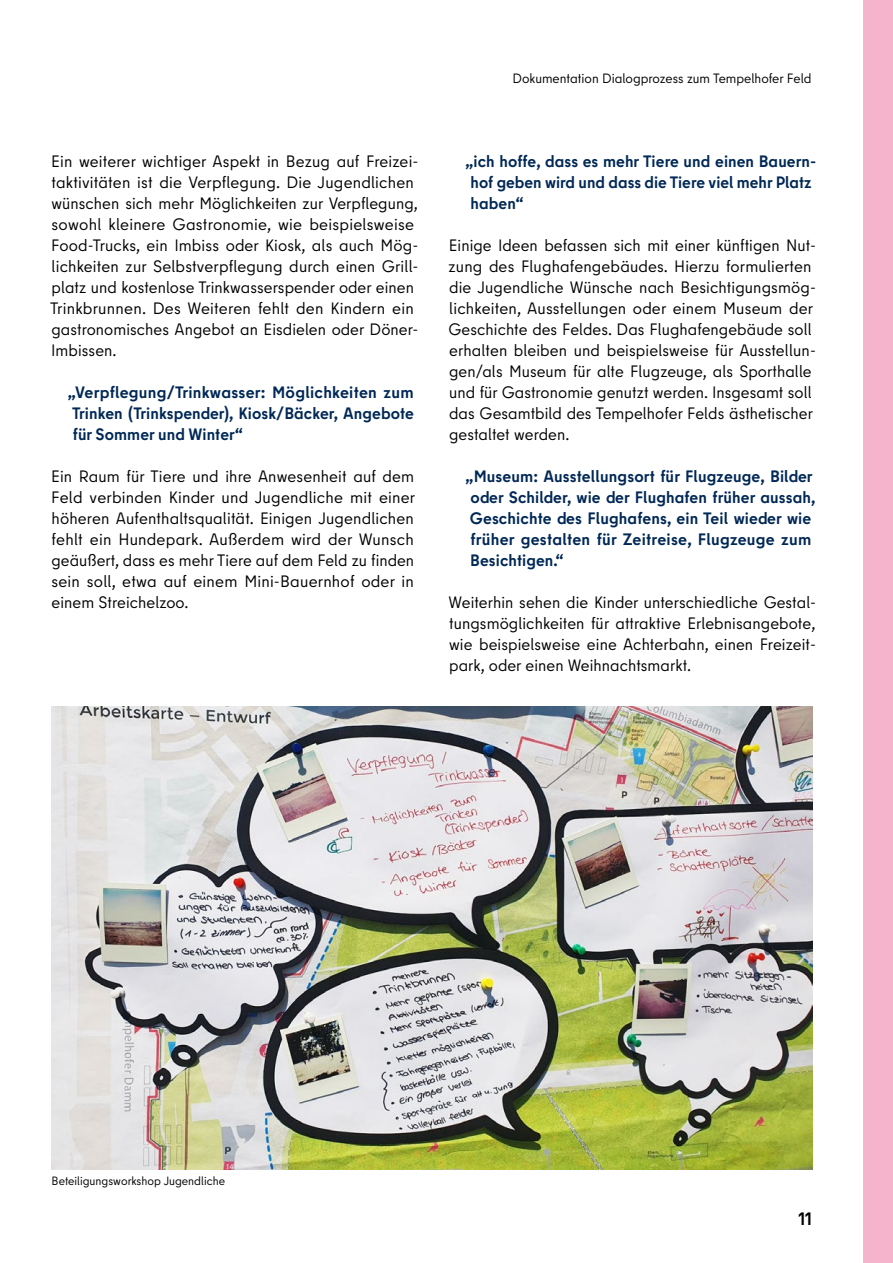
<style>
.page{position:relative;width:893px;height:1263px;background:#fff}
.page>*{position:absolute;margin:0;border:0;box-sizing:border-box;transform-origin:0 0}
.t1{font:700 18px "Berlin Type";color:#000}
.P_Fließtext{font:16.5px/21px "Berlin Type";letter-spacing:.005em;color:#000}
.P_Zitat{font:700 16.5px/21px "Berlin Type";letter-spacing:.005em;color:#002856}
.t2{font:13.5px "Berlin Type";color:#000}
.t3{font:12px "Berlin Type";color:#000}
</style>
<div class="page">
<div style="left:863px;top:0;width:30px;height:1263px;background:#f5b4cb"></div>
<img style="left:51px;top:707px;width:761px;height:462px">
<p class="P_Fließtext" style="left:50px;top:150px;width:370px">Ein weiterer wichtiger Aspekt in Bezug auf Freizei&shy;taktivitäten ist die Verpflegung. Die Jugendlichen wünschen sich mehr Möglichkeiten zur Verpflegung, sowohl kleinere Gastronomie, wie beispielsweise Food-Trucks, ein Imbiss oder Kiosk, als auch Mög&shy;lichkeiten zur Selbstverpflegung durch einen Grill&shy;platz und kostenlose Trinkwasserspender oder einen Trinkbrunnen. Des Weiteren fehlt den Kindern ein gastronomisches Angebot an Eisdielen oder Döner-Imbissen.</p>
<p class="P_Zitat" style="left:68px;top:381px;width:348px;text-align:justify">„Verpflegung/Trinkwasser: Möglichkeiten zum Trinken (Trinkspender), Kiosk/Bäcker, Angebote für Sommer und Winter“</p>
<p class="P_Fließtext" style="left:51px;top:465px;width:366px;text-align:justify">Ein Raum für Tiere und ihre Anwesenheit auf dem Feld verbinden Kinder und Jugendliche mit einer höheren Aufenthaltsqualität. Einigen Jugendlichen fehlt ein Hundepark. Außerdem wird der Wunsch geäußert, dass es mehr Tiere auf dem Feld zu finden sein soll, etwa auf einem Mini-Bauernhof oder in einem Streichelzoo.</p>
<p class="t2" style="left:512px;top:69px;width:301px">Dokumentation Dialogprozess zum Tempelhofer Feld</p>
<p class="P_Zitat" style="left:471px;top:150px;width:347px;text-indent:-5px">„ich hoffe, dass es mehr Tiere und einen Bauern&shy;hof geben wird und dass die Tiere viel mehr Platz haben“</p>
<p class="P_Fließtext" style="left:448px;top:234px;width:369px">Einige Ideen befassen sich mit einer künftigen Nut&shy;zung des Flughafengebäudes. Hierzu formulierten die Jugendliche Wünsche nach Besichtigungsmög&shy;lichkeiten, Ausstellungen oder einem Museum der Geschichte des Feldes. Das Flughafengebäude soll erhalten bleiben und beispielsweise für Ausstellun&shy;gen/als Museum für alte Flugzeuge, als Sporthalle und für Gastronomie genutzt werden. Insgesamt soll das Gesamtbild des Tempelhofer Felds ästhetischer gestaltet werden.</p>
<p class="P_Zitat" style="left:465px;top:465px;width:352px">„Museum: Ausstellungsort für Flugzeuge, Bilder oder Schilder, wie der Flughafen früher aussah, Geschichte des Flughafens, ein Teil wieder wie früher gestalten für Zeitreise, Flugzeuge zum Besichtigen.“</p>
<p class="P_Fließtext" style="left:449px;top:591px;width:369px;text-align:justify">Weiterhin sehen die Kinder unterschiedliche Gestal&shy;tungsmöglichkeiten für attraktive Erlebnisangebote, wie beispielsweise eine Achterbahn, einen Freizeit&shy;park, oder einen Weihnachtsmarkt.</p>
<p class="t3" style="left:52px;top:1173px;width:175px">Beteiligungsworkshop Jugendliche</p>
<p class="t1" style="left:798px;top:1207px;width:15px">11</p>
</div>
